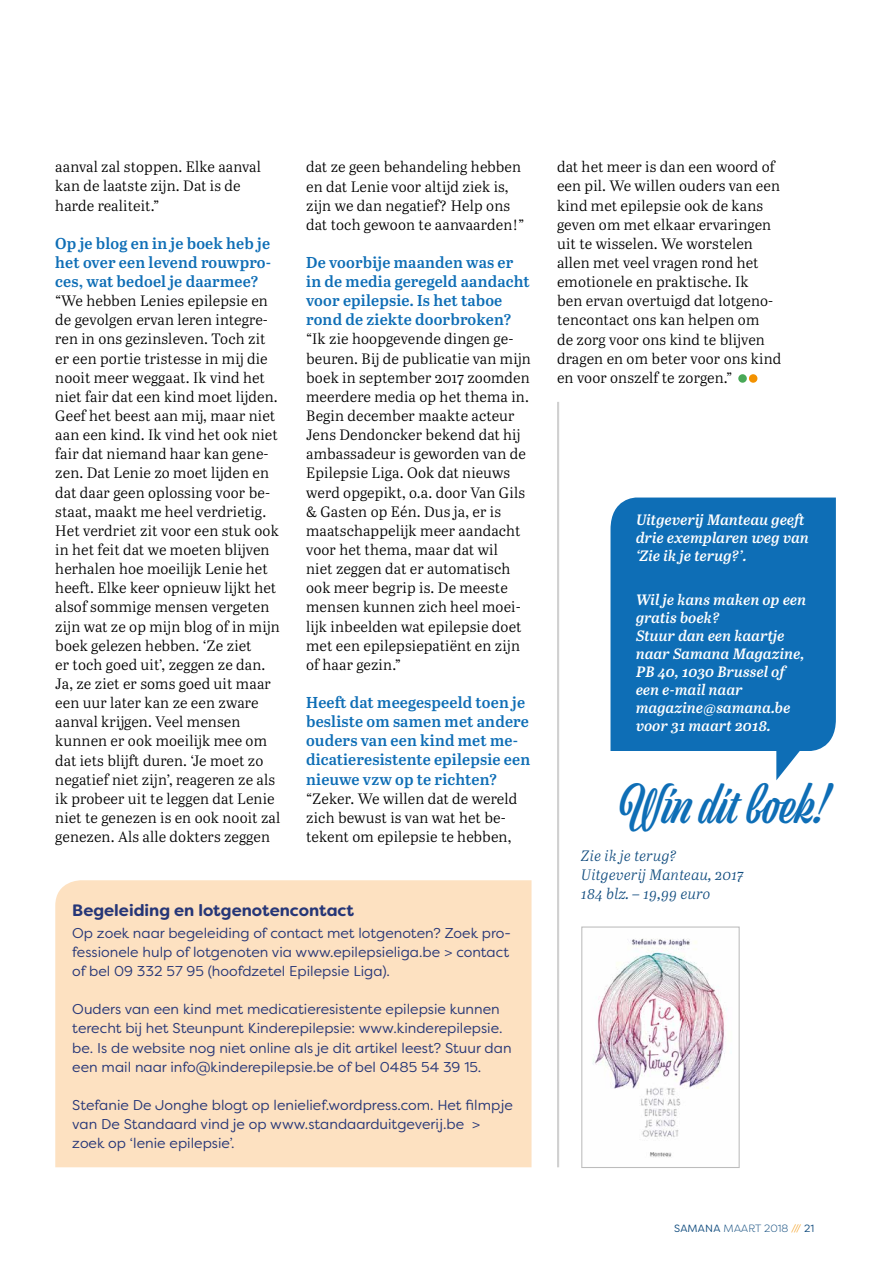
<style>
.page{position:relative;width:893px;height:1263px;background:#fff}
.page>*{position:absolute;margin:0;border:0;box-sizing:border-box;transform-origin:0 0}
.t1{font:48px "Viktor Script";letter-spacing:.01em;color:#0e6eb6}
.t2{font:700 16.5px "Filson Soft";color:#263677}
.t3{font:600 15.75px/19.2px "Abril Text";letter-spacing:.01em;color:#0e6eb6}
.t4{font:15px/19.2px "Abril Text Lt";letter-spacing:.01em;color:#000}
.t5{font:italic 600 15px/18px "Abril Text";letter-spacing:.01em;color:#fff;text-align:justify}
.t6{font:italic 15px/19.2px "Abril Text Lt";letter-spacing:.01em;color:#0e4a7d}
.t7{font:14.25px/19.2px "Filson Soft";color:#263677}
.t8{font:300 10.5px "Filson Soft";color:#0e4a7d}
.s1{font-weight:400}
.s2{color:#f39200}
</style>
<div class="page">
<div style="left:738px;top:374px;width:9px;height:9px;background:#49a857;border-radius:50%"></div>
<div style="left:749px;top:374px;width:8px;height:9px;background:#f39200;border-radius:50%"></div>
<svg style="left:55px;top:880px;width:476px;height:287px;background:#fde1c2"></svg>
<hr style="left:557px;top:402px;width:2px;height:765px;background:#d0d0d0">
<svg style="left:610px;top:497px;width:226px;height:283px;background:#287dbe"></svg>
<img style="left:592px;top:938px;width:133px;height:219px">
<div style="left:581px;top:926px;width:159px;height:242px;border:1px solid #bcbcbc"></div>
<p class="t4" style="left:55px;top:157px;width:207px">aanval zal stoppen. Elke aanval kan de laatste zijn. Dat is de harde realiteit.”</p>
<p class="t3" style="left:55px;top:233px;width:217px;text-align:justify">Op je blog en in je boek heb je het over een levend rouwpro&shy;ces, wat bedoel je daarmee?</p>
<p class="t4" style="left:55px;top:291px;width:227px">“We hebben Lenies epilepsie en de gevolgen ervan leren integre&shy;ren in ons gezinsleven. Toch zit er een portie tristesse in mij die nooit meer weggaat. Ik vind het niet fair dat een kind moet lijden.<br>Geef het beest aan mij, maar niet aan een kind. Ik vind het ook niet fair dat niemand haar kan gene&shy;zen. Dat Lenie zo moet lijden en dat daar geen oplossing voor be&shy;staat, maakt me heel verdrietig.<br>Het verdriet zit voor een stuk ook in het feit dat we moeten blijven herhalen hoe moeilijk Lenie het heeft. Elke keer opnieuw lijkt het alsof sommige mensen vergeten zijn wat ze op mijn blog of in mijn boek gelezen hebben. ‘Ze ziet<br>er toch goed uit’, zeggen ze dan.<br>Ja, ze ziet er soms goed uit maar een uur later kan ze een zware aanval krijgen. Veel mensen kunnen er ook moeilijk mee om dat iets blijft duren. ‘Je moet zo negatief niet zijn’, reageren ze als ik probeer uit te leggen dat Lenie niet te genezen is en ook nooit zal genezen. Als alle dokters zeggen</p>
<p class="t4" style="left:306px;top:157px;width:220px">dat ze geen behandeling hebben en dat Lenie voor altijd ziek is, zijn we dan negatief? Help ons dat toch gewoon te aanvaarden!”</p>
<p class="t3" style="left:306px;top:252px;width:225px">De voorbije maanden was er in de media geregeld aandacht voor epilepsie. Is het taboe rond de ziekte doorbroken?</p>
<p class="t4" style="left:306px;top:329px;width:226px">“Ik zie hoopgevende dingen ge&shy;beuren. Bij de publicatie van mijn boek in september 2017 zoomden meerdere media op het thema in.<br>Begin december maakte acteur<br>Jens Dendoncker bekend dat hij ambassadeur is geworden van de<br>Epilepsie Liga. Ook dat nieuws werd opgepikt, o.a. door Van Gils &amp; Gasten op Eén. Dus ja, er is maatschappelijk meer aandacht voor het thema, maar dat wil<br>niet zeggen dat er automatisch ook meer begrip is. De meeste mensen kunnen zich heel moei&shy;lijk inbeelden wat epilepsie doet met een epilepsiepatiënt en zijn of haar gezin.”</p>
<p class="t3" style="left:306px;top:692px;width:226px">Heeft dat meegespeeld toen je besliste om samen met andere ouders van een kind met me&shy;dicatieresistente epilepsie een nieuwe vzw op te richten?</p>
<p class="t4" style="left:306px;top:788px;width:213px">“Zeker. We willen dat de wereld zich bewust is van wat het be&shy;tekent om epilepsie te hebben,</p>
<p class="t2" style="left:72px;top:899px;width:283px">Begeleiding en lotgenotencontact</p>
<p class="t7" style="left:72px;top:923px;width:440px">Op zoek naar begeleiding of contact met lotgenoten? Zoek pro&shy;fessionele hulp of lotgenoten via www.epilepsieliga.be &gt; contact of bel 09 332 57 95 (hoofdzetel Epilepsie Liga).</p>
<p class="t7" style="left:72px;top:999px;width:441px">Ouders van een kind met medicatieresistente epilepsie kunnen terecht bij het Steunpunt Kinderepilepsie: www.kinderepilepsie. be. Is de website nog niet online als je dit artikel leest? Stuur dan een mail naar info@kinderepilepsie.be of bel 0485 54 39 15.</p>
<p class="t7" style="left:72px;top:1095px;width:442px">Stefanie De Jonghe blogt op lenielief.wordpress.com. Het filmpje van De Standaard vind je op www.standaarduitgeverij.be &gt; zoek op ‘lenie epilepsie’.</p>
<p class="t4" style="left:557px;top:157px;width:226px">dat het meer is dan een woord of een pil. We willen ouders van een kind met epilepsie ook de kans geven om met elkaar ervaringen uit te wisselen. We worstelen allen met veel vragen rond het emotionele en praktische. Ik<br>ben ervan overtuigd dat lotgeno&shy;tencontact ons kan helpen om<br>de zorg voor ons kind te blijven dragen en om beter voor ons kind en voor onszelf te zorgen.”</p>
<p class="t5" style="left:636px;top:509px;width:175px">Uitgeverij Manteau geeft drie exemplaren weg van ‘Zie ik je terug?’.</p>
<p class="t5" style="left:636px;top:590px;width:172px;text-align:left">Wil je kans maken op een gratis boek?<br>Stuur dan een kaartje naar Samana Magazine,<br>PB 40, 1030 Brussel of een e-mail naar magazine@samana.be voor 31 maart 2018.</p>
<h1 class="t1" style="left:620px;top:778px;width:209px">Win dit boek!</h1>
<p class="t6" style="left:581px;top:846px;width:165px">Zie ik je terug?<br>Uitgeverij Manteau, 2017<br>184 blz. – 19,99 euro</p>
<p class="t8" style="left:674px;top:1222px;width:142px"><span class="s1">SAMANA</span> MAART 2018 <span class="s2">///</span> <span class="s1">21</span></p>
</div>
